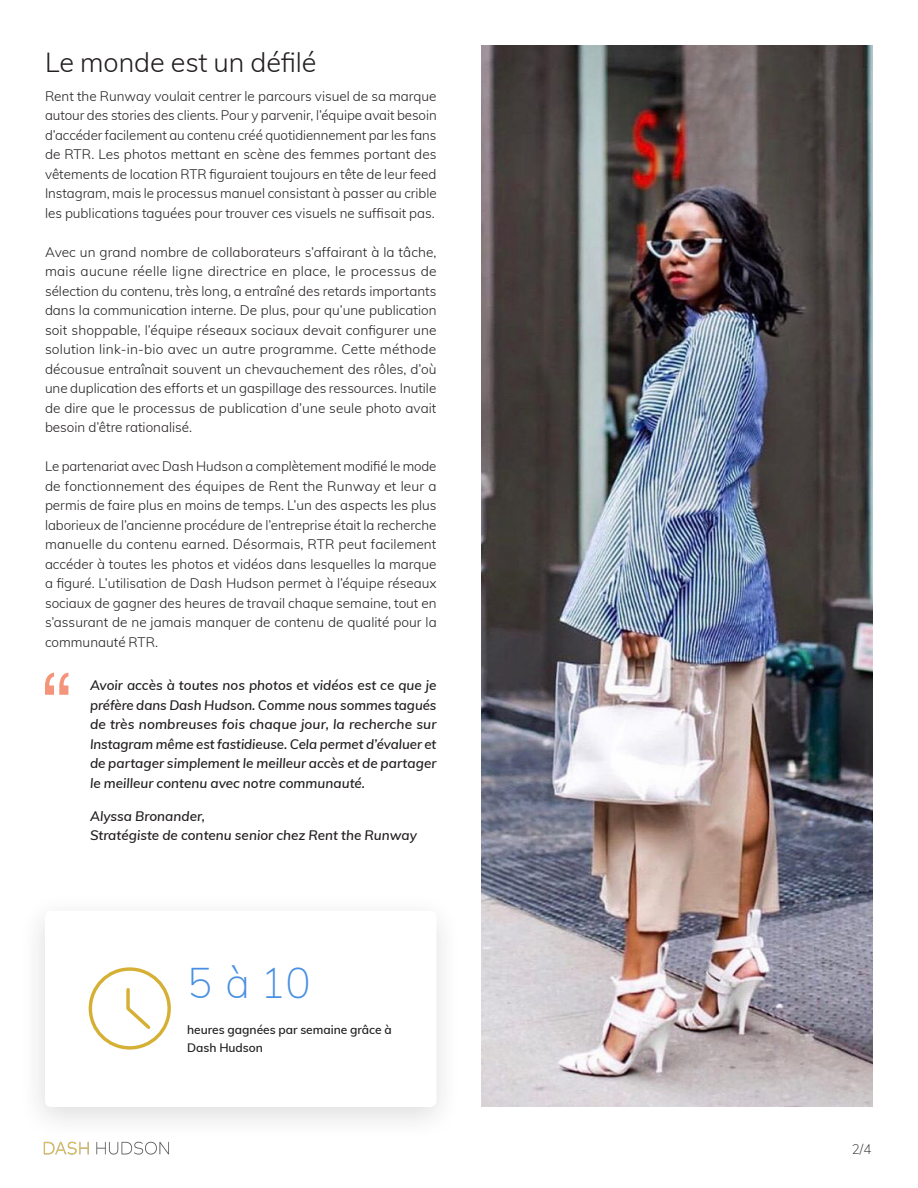
<style>
.page{position:relative;width:918px;height:1188px;background:#fff}
.page>*{position:absolute;margin:0;border:0;box-sizing:border-box;transform-origin:0 0}
.Data_Point{font:200 42px "Muli";color:#4990e2}
.Section_Header{font:300 27px "Muli";color:#231f20}
.body{font:300 13.5px/19.5px "Muli";color:#231f20;text-align:justify}
.Small_Quote{font:italic 600 13.5px/19.5px "Muli";color:#231f20;text-align:justify}
.Body{font:200 13.5px "Muli";color:#231f20}
.Infographic_Caption{font:600 12px/18px "Muli";color:#231f20}
</style>
<div class="page">
<img style="left:44px;top:1142px;width:125px;height:13px">
<div style="left:17px;top:891px;width:445px;height:250px;background:#231f20;opacity:.15"></div>
<div style="left:45px;top:911px;width:391px;height:196px;background:#fff;border-radius:6px"></div>
<svg style="left:88px;top:967px;width:83px;height:83px"></svg>
<svg style="left:45px;top:673px;width:23px;height:22px"></svg>
<img style="left:482px;top:45px;width:391px;height:1062px">
<p class="Section_Header" style="left:45px;top:43px;width:273px">Le monde est un défilé</p>
<p class="body" style="left:45px;top:85px;width:393px">Rent the Runway voulait centrer le parcours visuel de sa marque autour des stories des clients. Pour y parvenir, l’équipe avait besoin d’accéder facilement au contenu créé quotidiennement par les fans de RTR. Les photos mettant en scène des femmes portant des vêtements de location RTR figuraient toujours en tête de leur feed Instagram, mais le processus manuel consistant à passer au crible les publications taguées pour trouver ces visuels ne suffisait pas.</p>
<p class="body" style="left:45px;top:241px;width:393px">Avec un grand nombre de collaborateurs s’affairant à la tâche, mais aucune réelle ligne directrice en place, le processus de sélection du contenu, très long, a entraîné des retards importants dans la communication interne. De plus, pour qu’une publication soit shoppable, l’équipe réseaux sociaux devait configurer une solution link-in-bio avec un autre programme. Cette méthode décousue entraînait souvent un chevauchement des rôles, d’où une duplication des efforts et un gaspillage des ressources. Inutile de dire que le processus de publication d’une seule photo avait besoin d’être rationalisé.</p>
<p class="body" style="left:45px;top:456px;width:393px">Le partenariat avec Dash Hudson a complètement modifié le mode de fonctionnement des équipes de Rent the Runway et leur a permis de faire plus en moins de temps. L’un des aspects les plus laborieux de l’ancienne procédure de l’entreprise était la recherche manuelle du contenu earned. Désormais, RTR peut facilement accéder à toutes les photos et vidéos dans lesquelles la marque a figuré. L’utilisation de Dash Hudson permet à l’équipe réseaux sociaux de gagner des heures de travail chaque semaine, tout en s’assurant de ne jamais manquer de contenu de qualité pour la communauté RTR.</p>
<p class="Small_Quote" style="left:90px;top:675px;width:348px">Avoir accès à toutes nos photos et vidéos est ce que je préfère dans Dash Hudson. Comme nous sommes tagués de très nombreuses fois chaque jour, la recherche sur Instagram même est fastidieuse. Cela permet d’évaluer et de partager simplement le meilleur accès et de partager le meilleur contenu avec notre communauté.</p>
<p class="Small_Quote" style="left:90px;top:805px;width:117px">Alyssa Bronander,</p>
<p class="Small_Quote" style="left:90px;top:825px;width:329px">Stratégiste de contenu senior chez Rent the Runway</p>
<p class="Data_Point" style="left:187px;top:952px;width:125px">5 à 10</p>
<p class="Infographic_Caption" style="left:187px;top:1020px;width:206px">heures gagnées par semaine grâce à<br>Dash Hudson</p>
<p class="Body" style="left:852px;top:1139px;width:21px">2/4</p>
</div>
